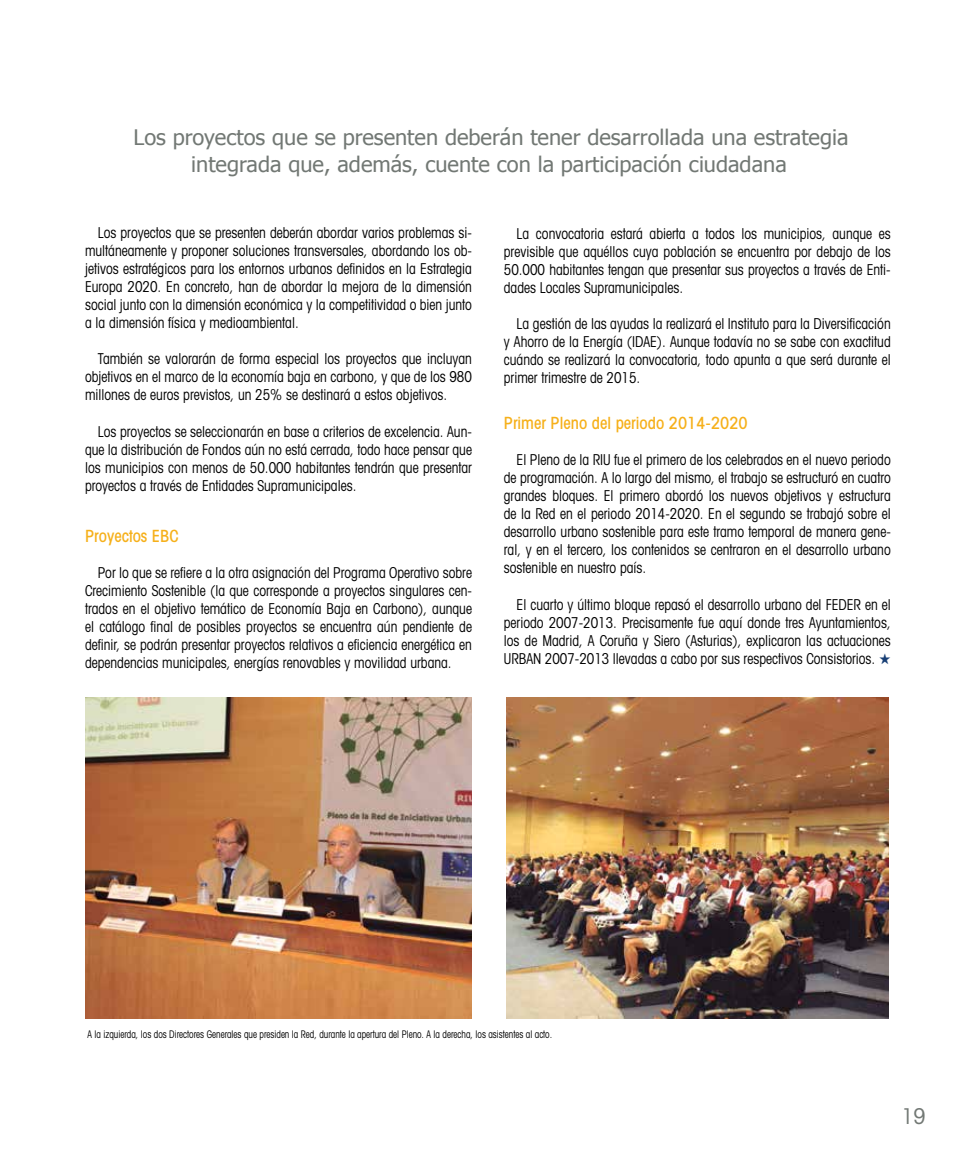
<style>
.page{position:relative;width:978px;height:1149px;background:#fff}
.page>*{position:absolute;margin:0;border:0;box-sizing:border-box;transform-origin:0 0}
.t1{font:condensed 21.75px "Avant Garde";color:#727874}
.t2{font:21.3px/27px "Tahoma";color:#727874;text-align:center}
.t3{font:500 condensed 16.8px "Avant Garde";color:#f6b01a}
.t4{font:condensed 15px/18px "Avant Garde";color:#000;text-align:justify;scale:.9 1}
.t5{font:condensed 10.5px "Avant Garde";color:#000;scale:.86 1}
.s1{color:#183f75}
</style>
<div class="page">
<img style="left:85px;top:697px;width:387px;height:321px">
<img style="left:506px;top:697px;width:383px;height:321px">
<h2 class="t2" style="left:134px;top:122px;width:716px">Los proyectos que se presenten deberán tener desarrollada una estrategia integrada que, además, cuente con la participación ciudadana</h2>
<p class="t4" style="left:85px;top:223px;width:431px;text-indent:13px">Los proyectos que se presenten deberán abordar varios problemas si&shy;multáneamente y proponer soluciones transversales, abordando los ob&shy;jetivos estratégicos para los entornos urbanos definidos en la Estrategia Europa 2020. En concreto, han de abordar la mejora de la dimensión social junto con la dimensión económica y la competitividad o bien junto a la dimensión física y medioambiental.</p>
<p class="t4" style="left:85px;top:349px;width:431px;text-indent:13px">También se valorarán de forma especial los proyectos que incluyan objetivos en el marco de la economía baja en carbono, y que de los 980 millones de euros previstos, un 25% se destinará a estos objetivos.</p>
<p class="t4" style="left:85px;top:421px;width:431px;text-indent:13px">Los proyectos se seleccionarán en base a criterios de excelencia. Aun&shy;que la distribución de Fondos aún no está cerrada, todo hace pensar que los municipios con menos de 50.000 habitantes tendrán que presentar proyectos a través de Entidades Supramunicipales.</p>
<p class="t3" style="left:85px;top:525px;width:95px">Proyectos EBC</p>
<p class="t4" style="left:85px;top:563px;width:431px;text-indent:13px">Por lo que se refiere a la otra asignación del Programa Operativo sobre Crecimiento Sostenible (la que corresponde a proyectos singulares cen&shy;trados en el objetivo temático de Economía Baja en Carbono), aunque el catálogo final de posibles proyectos se encuentra aún pendiente de definir, se podrán presentar proyectos relativos a eficiencia energética en dependencias municipales, energías renovables y movilidad urbana.</p>
<p class="t4" style="left:504px;top:224px;width:431px;text-indent:13px">La convocatoria estará abierta a todos los municipios, aunque es previsible que aquéllos cuya población se encuentra por debajo de los 50.000 habitantes tengan que presentar sus proyectos a través de Enti&shy;dades Locales Supramunicipales.</p>
<p class="t4" style="left:504px;top:314px;width:431px;text-indent:13px">La gestión de las ayudas la realizará el Instituto para la Diversificación y Ahorro de la Energía (IDAE). Aunque todavía no se sabe con exactitud cuándo se realizará la convocatoria, todo apunta a que será durante el primer trimestre de 2015.</p>
<p class="t3" style="left:504px;top:413px;width:245px">Primer Pleno del periodo 2014-2020</p>
<p class="t4" style="left:504px;top:450px;width:431px;text-indent:13px">El Pleno de la RIU fue el primero de los celebrados en el nuevo periodo de programación. A lo largo del mismo, el trabajo se estructuró en cuatro grandes bloques. El primero abordó los nuevos objetivos y estructura de la Red en el periodo 2014-2020. En el segundo se trabajó sobre el desarrollo urbano sostenible para este tramo temporal de manera gene&shy;ral, y en el tercero, los contenidos se centraron en el desarrollo urbano sostenible en nuestro país.</p>
<p class="t4" style="left:504px;top:594px;width:431px;text-indent:13px">El cuarto y último bloque repasó el desarrollo urbano del FEDER en el periodo 2007-2013. Precisamente fue aquí donde tres Ayuntamientos, los de Madrid, A Coruña y Siero (Asturias), explicaron las actuaciones URBAN 2007-2013 llevadas a cabo por sus respectivos Consistorios. <span class="s1">★</span></p>
<p class="t5" style="left:88px;top:1027px;width:542px">A la izquierda, los dos Directores Generales que presiden la Red, durante la apertura del Pleno. A la derecha, los asistentes al acto.</p>
<h1 class="t1" style="left:901px;top:1101px;width:26px">19</h1>
</div>
